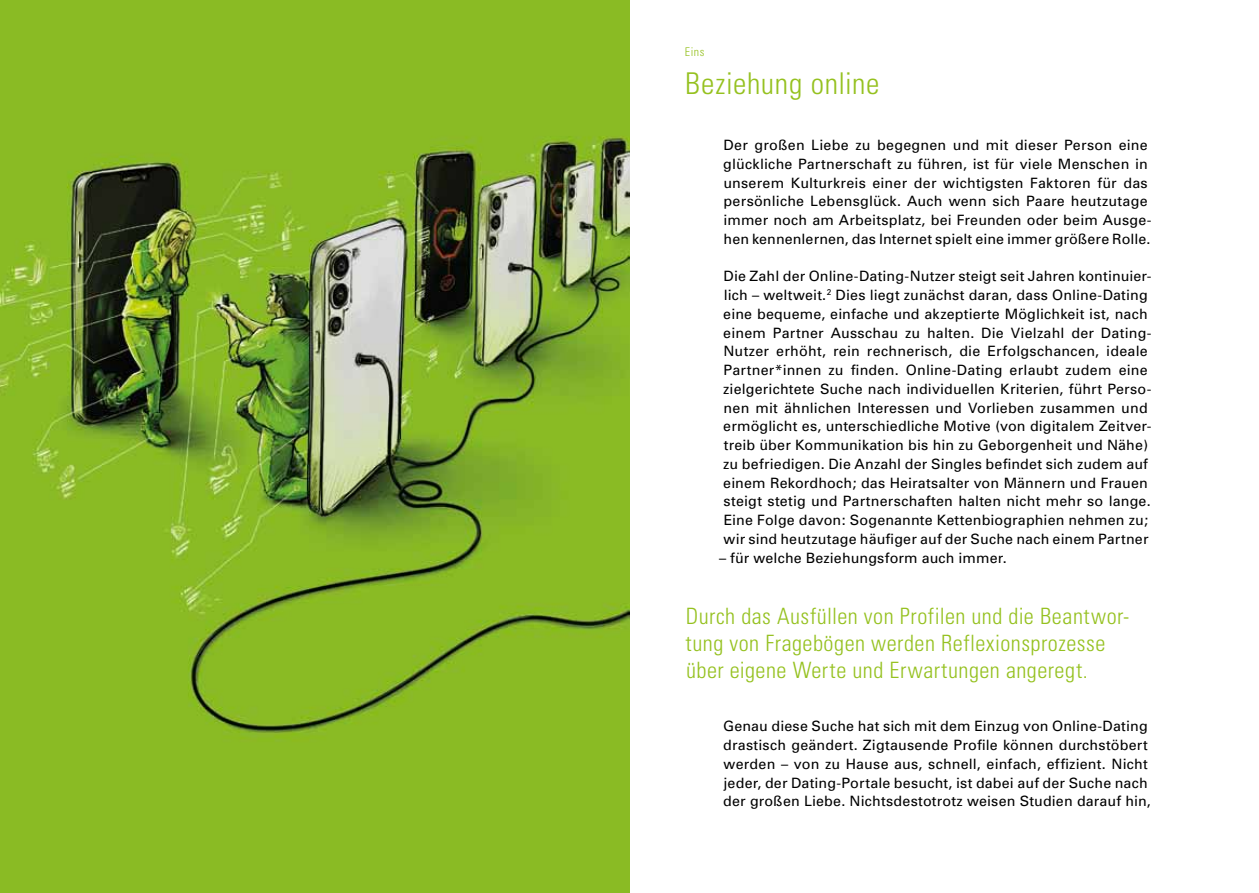
<style>
.page{position:relative;width:1259px;height:893px;background:#fff}
.page>*{position:absolute;margin:0;border:0;box-sizing:border-box;transform-origin:0 0}
.t1{font:300 condensed 30px "Univers";letter-spacing:.02em;color:#95c11f}
.t2{font:300 condensed 22.5px/27px "Univers";letter-spacing:.02em;color:#95c11f}
.t3{font:14.25px/18.8px "Univers";letter-spacing:.01em;color:#000}
.t4{font:300 condensed 12px "Univers";color:#95c11f}
</style>
<div class="page">
<img style="left:0;top:0;width:629px;height:893px">
<p class="t4" style="left:685px;top:45px;width:21px">Eins</p>
<h1 class="t1" style="left:685px;top:65px;width:196px">Beziehung online</h1>
<p class="t3" style="left:723px;top:136px;width:430px">Der großen Liebe zu begegnen und mit dieser Person eine glückliche Partnerschaft zu führen, ist für viele Menschen in unserem Kulturkreis einer der wichtigsten Faktoren für das persönliche Lebensglück. Auch wenn sich Paare heutzutage immer noch am Arbeitsplatz, bei Freunden oder beim Ausge&shy;hen kennenlernen, das Internet spielt eine immer größere Rolle.</p>
<p class="t3" style="left:723px;top:267px;width:430px">Die Zahl der Online-Dating-Nutzer steigt seit Jahren kontinuier&shy;lich – weltweit.<sup>2</sup> Dies liegt zunächst daran, dass Online-Dating eine bequeme, einfache und akzeptierte Möglichkeit ist, nach einem Partner Ausschau zu halten. Die Vielzahl der Dating-Nutzer erhöht, rein rechnerisch, die Erfolgschancen, ideale Partner*innen zu finden. Online-Dating erlaubt zudem eine zielgerichtete Suche nach individuellen Kriterien, führt Perso&shy;nen mit ähnlichen Interessen und Vorlieben zusammen und ermöglicht es, unterschiedliche Motive (von digitalem Zeitver&shy;treib über Kommunikation bis hin zu Geborgenheit und Nähe) zu befriedigen. Die Anzahl der Singles befindet sich zudem auf einem Rekordhoch; das Heiratsalter von Männern und Frauen steigt stetig und Partnerschaften halten nicht mehr so lange.<br>Eine Folge davon: Sogenannte Kettenbiographien nehmen zu; wir sind heutzutage häufiger auf der Suche nach einem Partner</p>
<p class="t3" style="left:719px;top:548px;width:289px">– für welche Beziehungsform auch immer.</p>
<h2 class="t2" style="left:685px;top:602px;width:445px">Durch das Ausfüllen von Profilen und die Beantwor&shy;tung von Fragebögen werden Reflexionsprozesse über eigene Werte und Erwartungen angeregt.</h2>
<p class="t3" style="left:723px;top:717px;width:429px">Genau diese Suche hat sich mit dem Einzug von Online-Dating drastisch geändert. Zigtausende Profile können durchstöbert werden – von zu Hause aus, schnell, einfach, effizient. Nicht jeder, der Dating-Portale besucht, ist dabei auf der Suche nach der großen Liebe. Nichtsdestotrotz weisen Studien darauf hin,</p>
</div>
